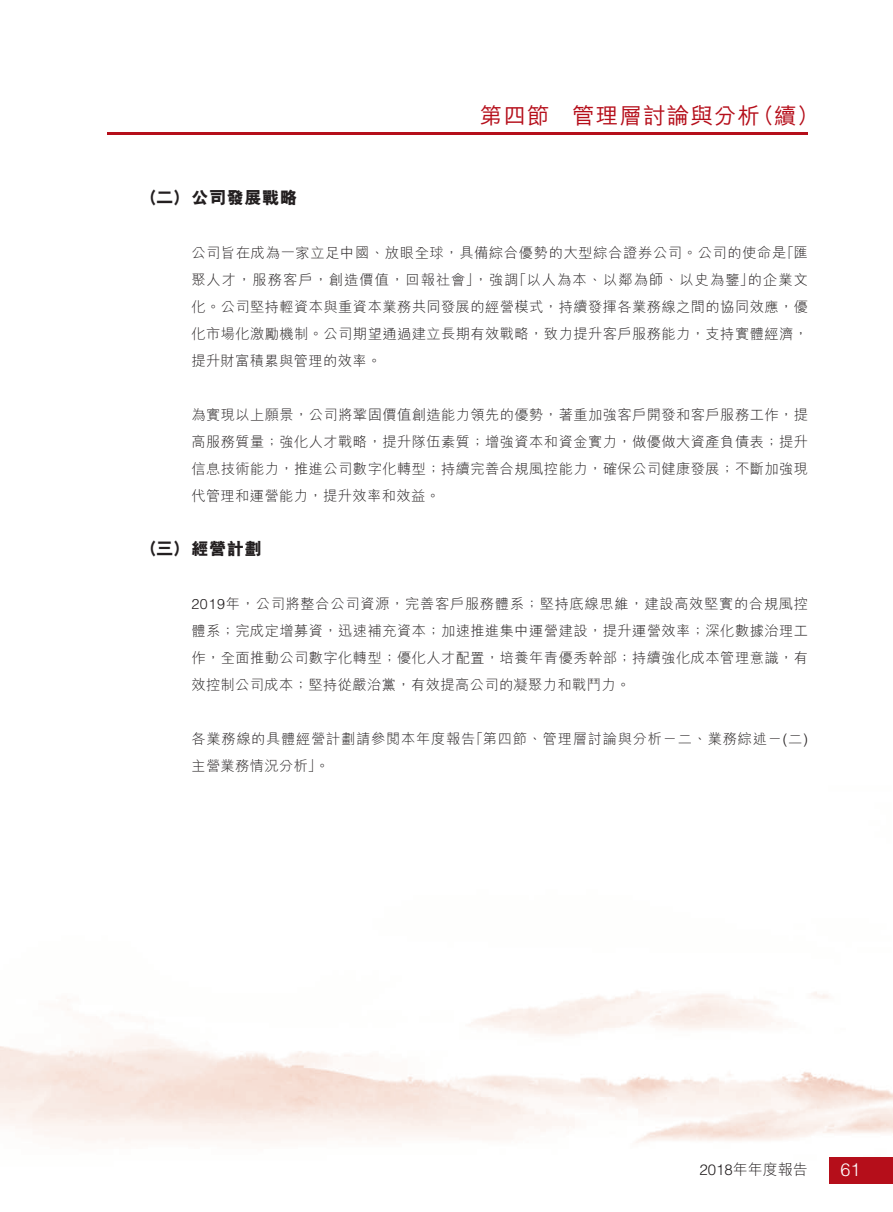
<style>
.page{position:relative;width:893px;height:1212px;background:#fff}
.page>*{position:absolute;margin:0;border:0;box-sizing:border-box;transform-origin:0 0}
.t1{font:500 22.5px "M Hei HK";letter-spacing:.05em;color:#b50e1a}
.t2{font:300 18px "Helvetica LT Std";color:#fff}
.t3{font:800 17.25px "M Hei HK";letter-spacing:.03em;color:#231f20}
.t4{font:300 15px "Helvetica LT Std";color:#231f20}
.t5{font:300 14.25px/27px "M Hei HK";letter-spacing:.03em;color:#231f20;text-align:justify}
.t6{font:300 14.25px/27px "M Hei HK";letter-spacing:.05em;color:#231f20}
.s1{font-family:"Helvetica LT Std"}
.s2{font-family:"M Hei HKS"}
.s3{font-family:"M Hei HK"}
</style>
<div class="page">
<img style="left:0;top:132px;width:893px;height:1052px">
<div style="left:829px;top:1157px;width:64px;height:26px;background:#b50e1a"></div>
<hr style="left:107px;top:133px;width:701px;height:2px;background:#b50e1a">
<p class="t3" style="left:140px;top:189px;width:158px">（二）公司發展戰略</p>
<h1 class="t1" style="left:480px;top:99px;width:341px">第四節 管理層討論與分析（續）</h1>
<p class="t5" style="left:191px;top:239px;width:618px">公司旨在成為一家立足中國、放眼全球，具備綜合優勢的大型綜合證券公司。公司的使命是「匯聚人才，服務客戶，創造價值，回報社會」，強調「以人為本、以鄰為師、以史為鑒」的企業文化。公司堅持輕資本與重資本業務共同發展的經營模式，持續發揮各業務線之間的協同效應，優化市場化激勵機制。公司期望通過建立長期有效戰略，致力提升客戶服務能力，支持實體經濟，提升財富積累與管理的效率。</p>
<p class="t5" style="left:191px;top:401px;width:618px">為實現以上願景，公司將鞏固價值創造能力領先的優勢，著重加強客戶開發和客戶服務工作，提高服務質量；強化人才戰略，提升隊伍素質；增強資本和資金實力，做優做大資產負債表；提升信息技術能力，推進公司數字化轉型；持續完善合規風控能力，確保公司健康發展；不斷加強現代管理和運營能力，提升效率和效益。</p>
<p class="t3" style="left:140px;top:540px;width:123px">（三）經營計劃</p>
<p class="t5" style="left:191px;top:590px;width:618px"><span class="s1">2019</span>年，公司將整合公司資源，完善客戶服務體系；堅持底線思維，建設高效堅實的合規風控體系；完成定增募資，迅速補充資本；加速推進集中運營建設，提升運營效率；深化數據治理工作，全面推動公司數字化轉型；優化人才配置，培養年青優秀幹部；持續強化成本管理意識，有效控制公司成本；堅持從嚴治黨，有效提高公司的凝聚力和戰鬥力。</p>
<p class="t6" style="left:191px;top:725px;width:618px">各業務線的具體經營計劃請參閱本年度報<span class="s2">告</span>「第四節、管理層討論與分析－二、業務綜述－<span class="s1">(</span>二<span class="s1">)</span>主營業務情況分析」。</p>
<p class="t4" style="left:700px;top:1160px;width:110px">2018<span class="s3">年年度報</span><span class="s2">告</span></p>
<p class="t2" style="left:840px;top:1158px;width:22px">61</p>
</div>
